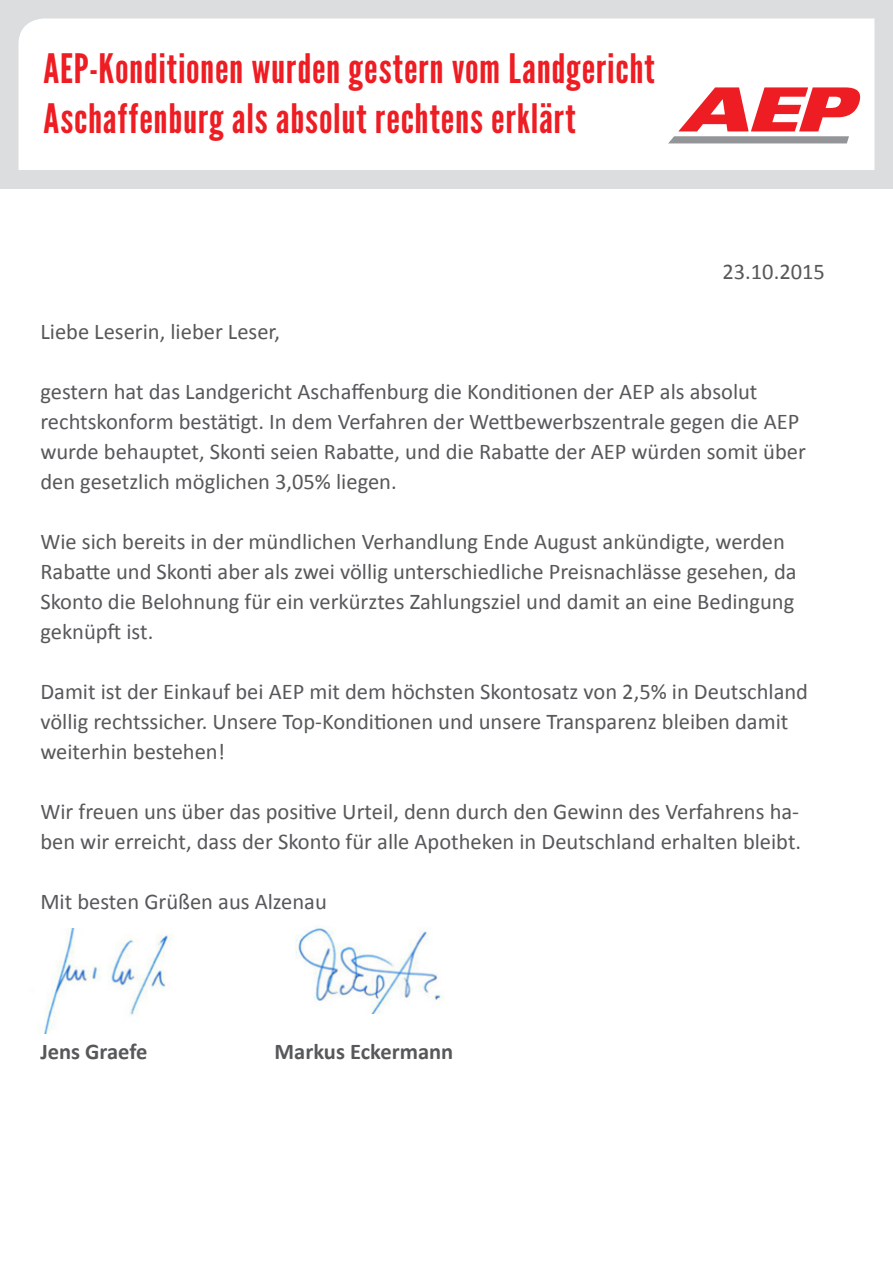
<style>
.page{position:relative;width:893px;height:1263px;background:#fff}
.page>*{position:absolute;margin:0;border:0;box-sizing:border-box;transform-origin:0 0}
.t1{font:40.5px/49.5px "League Gothic";letter-spacing:.015em;color:#ee1d23;scale:1.04 1}
.t2{font:22.5px/30px "Calibri";color:#57585a}
.t3{font:700 22.5px "Calibri";color:#57585a}
</style>
<div class="page">
<img style="left:295px;top:926px;width:147px;height:87px">
<img style="left:44px;top:928px;width:128px;height:105px">
<div style="left:0;top:0;width:893px;height:189px;background:#dcdddf"></div>
<div style="left:19px;top:19px;width:855px;height:151px;background:#fff"></div>
<svg style="left:668px;top:87px;width:195px;height:56px;background:#eb8f92"></svg>
<h1 class="t1" style="left:44px;top:45px;width:589px">AEP-Konditionen wurden gestern vom Landgericht<br>Aschaffenburg als absolut rechtens erklärt</h1>
<p class="t2" style="left:40px;top:317px;width:241px">Liebe Leserin, lieber Leser,</p>
<p class="t2" style="left:722px;top:257px;width:104px">23.10.2015</p>
<p class="t2" style="left:40px;top:377px;width:767px">gestern hat das Landgericht Aschaffenburg die Konditionen der AEP als absolut rechtskonform bestätigt. In dem Verfahren der Wettbewerbszentrale gegen die AEP wurde behauptet, Skonti seien Rabatte, und die Rabatte der AEP würden somit über den gesetzlich möglichen 3,05% liegen.</p>
<p class="t2" style="left:40px;top:527px;width:758px">Wie sich bereits in der mündlichen Verhandlung Ende August ankündigte, werden Rabatte und Skonti aber als zwei völlig unterschiedliche Preisnachlässe gesehen, da Skonto die Belohnung für ein verkürztes Zahlungsziel und damit an eine Bedingung geknüpft ist.</p>
<p class="t2" style="left:40px;top:677px;width:769px">Damit ist der Einkauf bei AEP mit dem höchsten Skontosatz von 2,5% in Deutschland völlig rechtssicher. Unsere Top-Konditionen und unsere Transparenz bleiben damit weiterhin bestehen!</p>
<p class="t2" style="left:40px;top:797px;width:762px">Wir freuen uns über das positive Urteil, denn durch den Gewinn des Verfahrens ha&shy;ben wir erreicht, dass der Skonto für alle Apotheken in Deutschland erhalten bleibt.</p>
<p class="t2" style="left:40px;top:887px;width:288px">Mit besten Grüßen aus Alzenau</p>
<p class="t3" style="left:40px;top:1037px;width:109px">Jens Graefe</p>
<p class="t3" style="left:275px;top:1037px;width:180px">Markus Eckermann</p>
</div>
